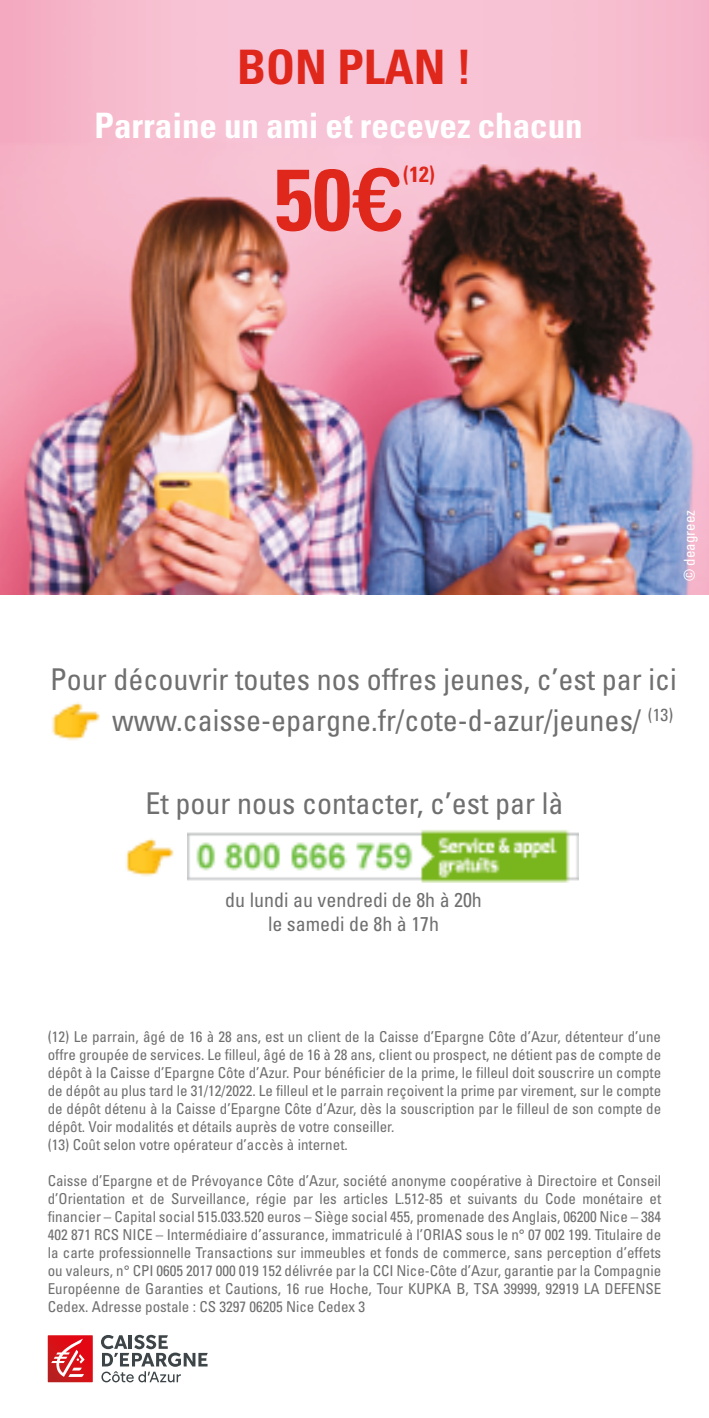
<style>
.page{position:relative;width:709px;height:1418px;background:#fff}
.page>*{position:absolute;margin:0;border:0;box-sizing:border-box;transform-origin:0 0}
.t1{font:700 condensed 87.25px "Univers";color:#df271c}
.t2{font:700 condensed 47.5px "Univers";color:#df271c}
.t3{font:700 condensed 35px "Univers";color:#fff}
.t4{font:condensed 30px/41px "Univers";color:#706f6f;text-align:right}
.t5{font:700 condensed 21.75px "Univers";color:#df271c}
.t6{font:condensed 20px/24px "Univers";color:#706f6f;text-align:center}
.t7{font:condensed 15px/18px "Univers";color:#706f6f}
.t8{font:condensed 15px "Univers";color:#fff}
.s1{font-family:"Arial Rounded MT Bold";font-weight:400;font-stretch:normal}
</style>
<div class="page">
<img style="left:0;top:0;width:709px;height:594px">
<img style="left:125px;top:832px;width:63px;height:49px">
<img style="left:188px;top:830px;width:390px;height:52px">
<svg style="left:48px;top:1335px;width:45px;height:47px;background:#dc3b40"></svg>
<svg style="left:101px;top:1334px;width:107px;height:48px"></svg>
<img style="left:52px;top:702px;width:48px;height:39px">
<h2 class="t2" style="left:237px;top:38px;width:236px">BON PLAN !</h2>
<h3 class="t3" style="left:94px;top:104px;width:490px">Parraine un ami et recevez chacun</h3>
<h1 class="t1" style="left:274px;top:146px;width:131px">50<span class="s1">€</span></h1>
<h3 class="t5" style="left:403px;top:161px;width:33px">(12)</h3>
<p class="t8" style="left:680px;top:581px;width:73px;rotate:-90deg">© deagreez</p>
<h3 class="t4" style="left:50px;top:658px;width:628px">Pour découvrir toutes nos offres jeunes, c’est par ici www.caisse-epargne.fr/cote-d-azur/jeunes/ <sup>(13)</sup></h3>
<h3 class="t4" style="left:145px;top:782px;width:419px">Et pour nous contacter, c’est par là</h3>
<h3 class="t6" style="left:225px;top:887px;width:258px">du lundi au vendredi de 8h à 20h le samedi de 8h à 17h</h3>
<p class="t7" style="left:48px;top:1027px;width:615px">(12) Le parrain, âgé de 16 à 28 ans, est un client de la Caisse d’Epargne Côte d’Azur, détenteur d’une offre groupée de services. Le filleul, âgé de 16 à 28 ans, client ou prospect, ne détient pas de compte de dépôt à la Caisse d’Epargne Côte d’Azur. Pour bénéficier de la prime, le filleul doit souscrire un compte de dépôt au plus tard le 31/12/2022. Le filleul et le parrain reçoivent la prime par virement, sur le compte de dépôt détenu à la Caisse d’Epargne Côte d’Azur, dès la souscription par le filleul de son compte de dépôt. Voir modalités et détails auprès de votre conseiller.<br>(13) Coût selon votre opérateur d’accès à internet.</p>
<p class="t7" style="left:48px;top:1171px;width:615px;text-align:justify">Caisse d’Epargne et de Prévoyance Côte d’Azur, société anonyme coopérative à Directoire et Conseil d’Orientation et de Surveillance, régie par les articles L.512-85 et suivants du Code monétaire et financier – Capital social 515.033.520 euros – Siège social 455, promenade des Anglais, 06200 Nice – 384<br>402 871 RCS NICE – Intermédiaire d’assurance, immatriculé à l’ORIAS sous le n° 07 002 199. Titulaire de la carte professionnelle Transactions sur immeubles et fonds de commerce, sans perception d’effets ou valeurs, n° CPI 0605 2017 000 019 152 délivrée par la CCI Nice-Côte d’Azur, garantie par la Compagnie Européenne de Garanties et Cautions, 16 rue Hoche, Tour KUPKA B, TSA 39999, 92919 LA DEFENSE Cedex. Adresse postale : CS 3297 06205 Nice Cedex 3</p>
</div>
